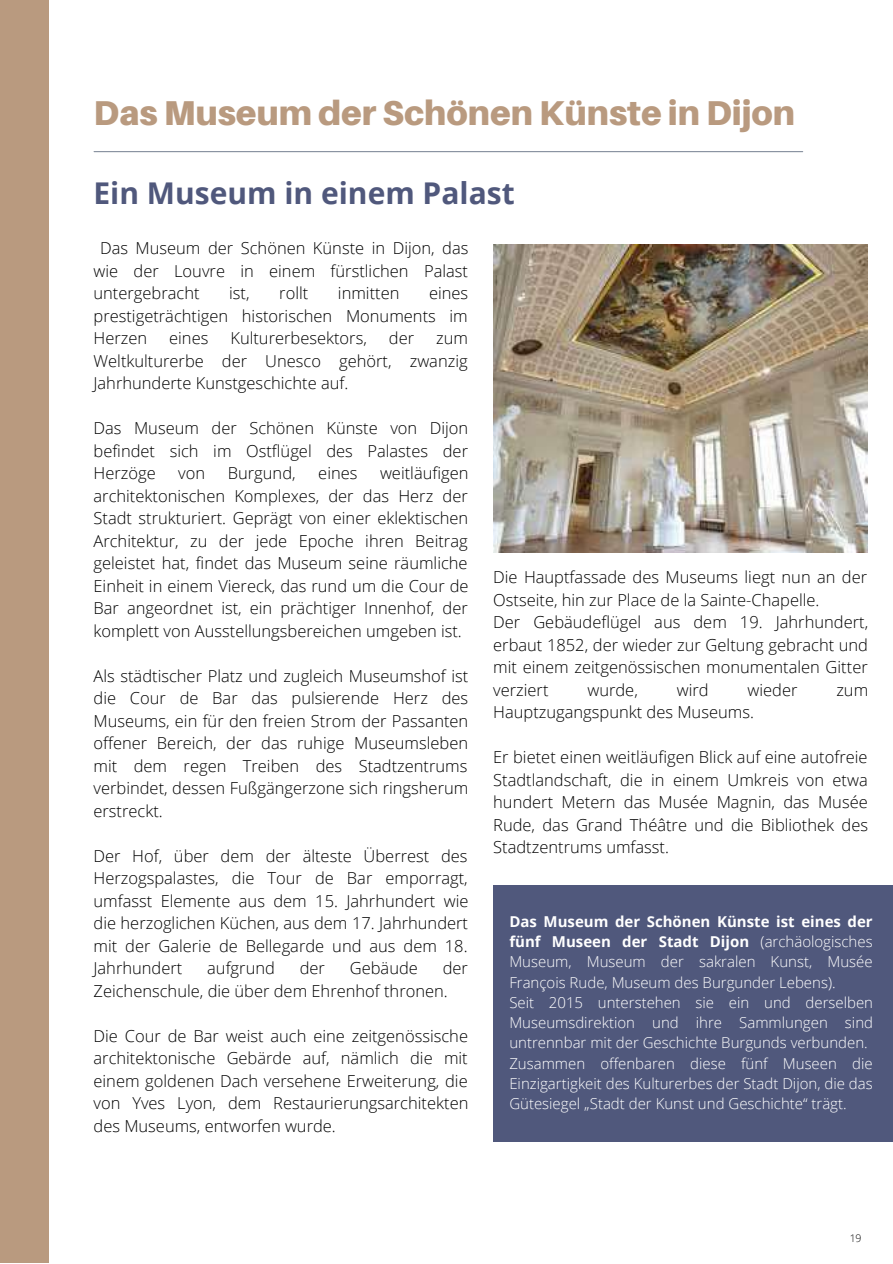
<style>
.page{position:relative;width:893px;height:1264px;background:#fff}
.page>*{position:absolute;margin:0;border:0;box-sizing:border-box;transform-origin:0 0}
.t1{font:900 34.5px "Aileron";color:#b99a7f}
.t2{font:700 30px "Open Sans";color:#50587c}
.t3{font:300 16.5px/22.5px "Open Sans";color:#000;text-align:justify}
.t4{font:300 15px/20.2px "Open Sans";color:#fff}
.t5{font:300 10.5px "Open Sans";color:#000}
.s1{font-weight:700}
</style>
<div class="page">
<hr style="left:94px;top:151px;width:708px;height:1px;background:#848d9c">
<div style="left:0;top:0;width:49px;height:1262px;background:#b99a7f"></div>
<img style="left:493px;top:244px;width:374px;height:308px">
<div style="left:493px;top:885px;width:399px;height:256px;background:#50587c"></div>
<h1 class="t1" style="left:93px;top:91px;width:703px">Das Museum der Schönen Künste in Dijon</h1>
<h2 class="t2" style="left:93px;top:172px;width:422px">Ein Museum in einem Palast</h2>
<p class="t3" style="left:93px;top:237px;width:376px;text-indent:7px">Das Museum der Schönen Künste in Dijon, das wie der Louvre in einem fürstlichen Palast untergebracht</p>
<p class="t3" style="left:229px;top:282px;width:22px">ist,</p>
<p class="t3" style="left:279px;top:282px;width:31px">rollt</p>
<p class="t3" style="left:338px;top:282px;width:63px">inmitten</p>
<p class="t3" style="left:93px;top:282px;width:376px;text-indent:335px">eines prestigeträchtigen historischen Monuments im Herzen</p>
<p class="t3" style="left:169px;top:327px;width:41px">eines</p>
<p class="t3" style="left:230px;top:327px;width:138px">Kulturerbesektors,</p>
<p class="t3" style="left:389px;top:327px;width:27px">der</p>
<p class="t3" style="left:93px;top:327px;width:376px;text-indent:342px">zum Weltkulturerbe der Unesco gehört, zwanzig Jahrhunderte Kunstgeschichte auf.</p>
<p class="t3" style="left:93px;top:417px;width:376px">Das Museum der Schönen Künste von Dijon befindet sich im Ostflügel des Palastes der Herzöge</p>
<p class="t3" style="left:93px;top:462px;width:376px;text-indent:286px">weitläufigen architektonischen Komplexes, der das Herz der Stadt strukturiert. Geprägt von einer eklektischen Architektur, zu der jede Epoche ihren Beitrag geleistet hat, findet das Museum seine räumliche Einheit in einem Viereck, das rund um die Cour de Bar angeordnet ist, ein prächtiger Innenhof, der komplett von Ausstellungsbereichen umgeben ist.</p>
<p class="t3" style="left:93px;top:664px;width:376px">Als städtischer Platz und zugleich Museumshof ist die Cour de Bar das pulsierende Herz des Museums, ein für den freien Strom der Passanten offener Bereich, der das ruhige Museumsleben mit dem regen Treiben des Stadtzentrums verbindet, dessen Fußgängerzone sich ringsherum erstreckt.</p>
<p class="t3" style="left:93px;top:844px;width:376px">Der Hof, über dem der älteste Überrest des Herzogspalastes, die Tour de Bar emporragt, umfasst Elemente aus dem 15. Jahrhundert wie die herzoglichen Küchen, aus dem 17. Jahrhundert mit der Galerie de Bellegarde und aus dem 18.<br>Jahrhundert</p>
<p class="t3" style="left:178px;top:462px;width:28px">von</p>
<p class="t3" style="left:228px;top:462px;width:69px">Burgund,</p>
<p class="t3" style="left:318px;top:462px;width:41px">eines</p>
<p class="t3" style="left:207px;top:956px;width:69px">aufgrund</p>
<p class="t3" style="left:300px;top:956px;width:27px">der</p>
<p class="t3" style="left:350px;top:956px;width:70px">Gebäude</p>
<p class="t3" style="left:93px;top:956px;width:376px;text-indent:349px">der<br>Zeichenschule, die über dem Ehrenhof thronen.</p>
<p class="t3" style="left:93px;top:1024px;width:376px">Die Cour de Bar weist auch eine zeitgenössische architektonische Gebärde auf, nämlich die mit einem goldenen Dach versehene Erweiterung, die von Yves Lyon, dem Restaurierungsarchitekten des Museums, entworfen wurde.</p>
<p class="t3" style="left:493px;top:565px;width:376px;text-align:left">Die Hauptfassade des Museums liegt nun an der Ostseite, hin zur Place de la Sainte-Chapelle.<br>Der Gebäudeflügel aus dem 19. Jahrhundert, erbaut 1852, der wieder zur Geltung gebracht und mit einem zeitgenössischen monumentalen Gitter verziert</p>
<p class="t3" style="left:587px;top:678px;width:52px">wurde,</p>
<p class="t3" style="left:676px;top:678px;width:33px">wird</p>
<p class="t3" style="left:747px;top:678px;width:51px">wieder</p>
<p class="t3" style="left:836px;top:678px;width:33px">zum</p>
<p class="t3" style="left:493px;top:700px;width:262px">Hauptzugangspunkt des Museums.</p>
<p class="t3" style="left:493px;top:745px;width:376px">Er bietet einen weitläufigen Blick auf eine autofreie Stadtlandschaft, die in einem Umkreis von etwa hundert Metern das Musée Magnin, das Musée Rude, das Grand Théâtre und die Bibliothek des Stadtzentrums umfasst.</p>
<p class="t4" style="left:509px;top:911px;width:365px"><span class="s1">Das Museum der Schönen Künste ist eines der fünf Museen der Stadt Dijon</span> (archäologisches Museum, Museum der sakralen Kunst, Musée François Rude, Museum des Burgunder Lebens).<br>Seit 2015 unterstehen sie ein und derselben Museumsdirektion und ihre Sammlungen sind untrennbar mit der Geschichte Burgunds verbunden.<br>Zusammen offenbaren diese fünf Museen die Einzigartigkeit des Kulturerbes der Stadt Dijon, die das Gütesiegel „Stadt der Kunst und Geschichte“ trägt.</p>
<p class="t5" style="left:849px;top:1230px;width:13px">19</p>
</div>
